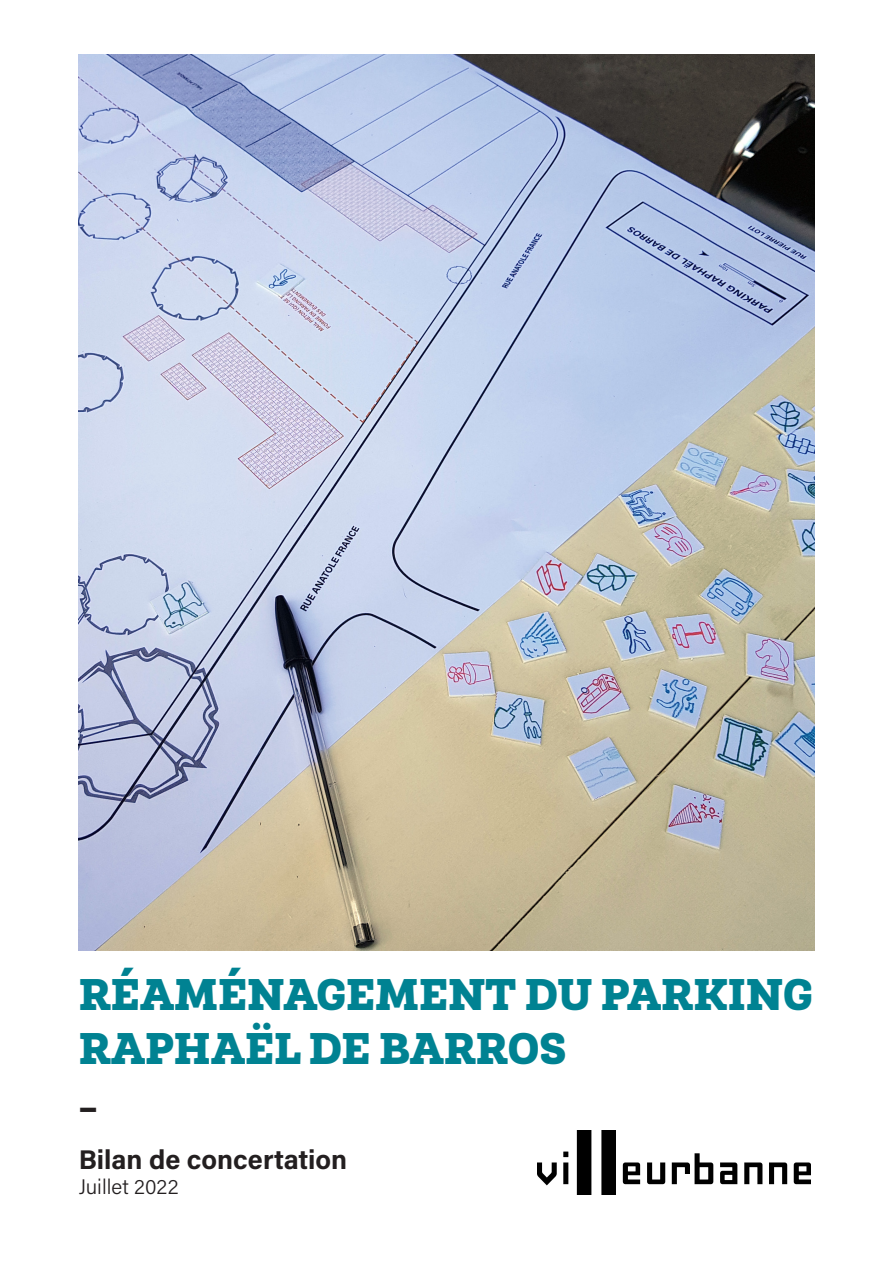
<style>
.page{position:relative;width:893px;height:1263px;background:#fff}
.page>*{position:absolute;margin:0;border:0;box-sizing:border-box;transform-origin:0 0}
.t1{font:900 45px "Roble";color:#008292}
.t2{font:900 36px "Roble";color:#231f20}
.t3{font:700 27px "Acumin Pro";color:#231f20}
.t4{font:300 21px "Acumin Pro";color:#231f20}
</style>
<div class="page">
<img style="left:79px;top:54px;width:735px;height:896px">
<img style="left:538px;top:1131px;width:272px;height:63px">
<p class="t1" style="left:79px;top:965px;width:735px">RÉAMÉNAGEMENT DU PARKING</p>
<p class="t1" style="left:79px;top:1019px;width:489px">RAPHAËL DE BARROS</p>
<p class="t2" style="left:79px;top:1071px;width:20px">_</p>
<p class="t3" style="left:79px;top:1141px;width:270px">Bilan de concertation</p>
<p class="t4" style="left:79px;top:1172px;width:101px">Juillet 2022</p>
</div>
